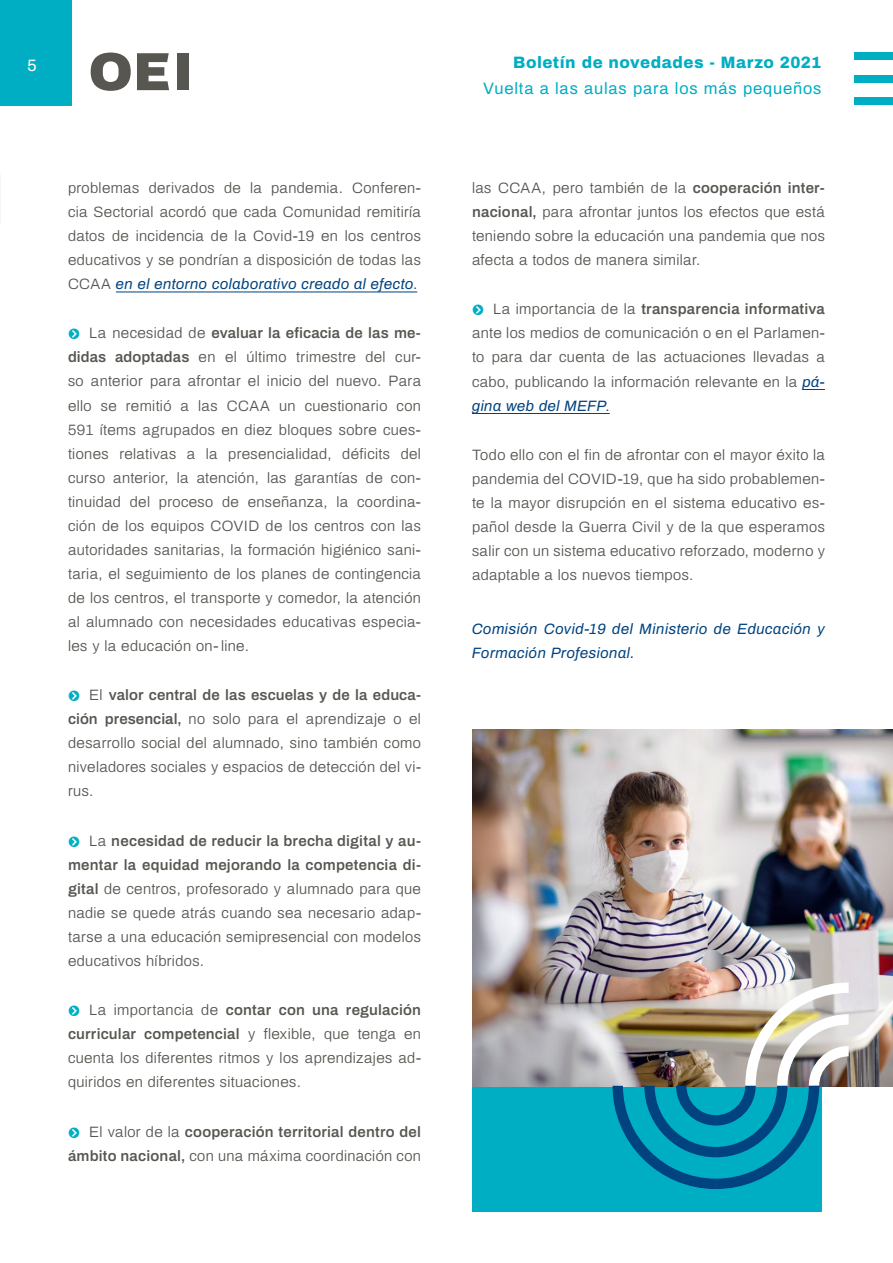
<style>
.page{position:relative;width:893px;height:1263px;background:#fff}
.page>*{position:absolute;margin:0;border:0;box-sizing:border-box;transform-origin:0 0}
.t1{font:16.5px "Archivo";letter-spacing:.05em;color:#00aec3}
.t2{font:800 16.5px "Archivo";letter-spacing:.03em;color:#00aec3}
.t3{font:16.5px "Archivo";color:#fff}
.t4{font:300 15px/24px "Archivo";letter-spacing:.025em;color:#575651;text-align:justify}
.t5{font:600 15px/24px "Archivo";letter-spacing:.015em;color:#575651;text-align:right}
.t6{font:italic 15px/24px "Archivo";letter-spacing:.03em;color:#004380}
.s1{font-weight:400;font-style:italic;color:#004380}
.s2{color:#004380}
.s3{font-weight:600}
.s4{font-weight:300}
</style>
<div class="page">
<div style="left:0;top:0;width:72px;height:105px;background:#00aec3"></div>
<svg style="left:91px;top:53px;width:40px;height:38px"></svg>
<svg style="left:137px;top:53px;width:32px;height:37px"></svg>
<div style="left:177px;top:53px;width:12px;height:37px;background:#575651"></div>
<div style="left:855px;top:53px;width:38px;height:7px;background:#00aec3"></div>
<div style="left:855px;top:75px;width:38px;height:7px;background:#00aec3"></div>
<div style="left:855px;top:98px;width:38px;height:7px;background:#00aec3"></div>
<div style="left:472px;top:1063px;width:349px;height:149px;background:#00aec3"></div>
<hr style="left:116px;top:292px;width:301px;height:1px;background:#004380">
<svg style="left:802px;top:389px;width:23px;height:1px"></svg>
<hr style="left:472px;top:413px;width:138px;height:1px;background:#004380">
<img style="left:472px;top:729px;width:421px;height:357px">
<img style="left:612px;top:982px;width:237px;height:207px">
<hr style="left:0;top:174px;width:1px;height:51px;background:#f7f5f5">
<p class="t3" style="left:27px;top:53px;width:11px">5</p>
<p class="t2" style="left:513px;top:50px;width:310px">Boletín de novedades - Marzo 2021</p>
<p class="t1" style="left:483px;top:76px;width:340px">Vuelta a las aulas para los más pequeños</p>
<p class="t4" style="left:68px;top:175px;width:354px">problemas derivados de la pandemia. Conferen&shy;cia Sectorial acordó que cada Comunidad remitiría datos de incidencia de la Covid-19 en los centros educativos y se pondrían a disposición de todas las CCAA <span class="s1">en el entorno colaborativo creado al efecto</span><span class="s2">.</span></p>
<p class="t4" style="left:68px;top:320px;width:354px;text-indent:21px">La necesidad de <span class="s3">evaluar la eficacia de las me&shy;didas adoptadas</span> en el último trimestre del cur&shy;so anterior para afrontar el inicio del nuevo. Para ello se remitió a las CCAA un cuestionario con 591 ítems agrupados en diez bloques sobre cues&shy;tiones relativas a la presencialidad, déficits del curso anterior, la atención, las garantías de con&shy;tinuidad del proceso de enseñanza, la coordina&shy;ción de los equipos COVID de los centros con las autoridades sanitarias, la formación higiénico sani&shy;taria, el seguimiento de los planes de contingencia de los centros, el transporte y comedor, la atención al alumnado con necesidades educativas especia&shy;les y la educación on‐line.</p>
<p class="t4" style="left:68px;top:682px;width:354px;text-indent:21px">El <span class="s3">valor central de las escuelas y de la educa&shy;ción presencial,</span> no solo para el aprendizaje o el desarrollo social del alumnado, sino también como niveladores sociales y espacios de detección del vi&shy;rus.</p>
<p class="t4" style="left:68px;top:827px;width:354px;text-indent:21px">La <span class="s3">necesidad de reducir la brecha digital y au&shy;mentar la equidad mejorando la competencia di&shy;gital</span> de centros, profesorado y alumnado para que nadie se quede atrás cuando sea necesario adap&shy;tarse a una educación semipresencial con modelos educativos híbridos.</p>
<p class="t4" style="left:68px;top:997px;width:354px;text-indent:21px">La importancia de <span class="s3">contar con una regulación curricular competencial</span> y flexible, que tenga en cuenta los diferentes ritmos y los aprendizajes ad&shy;quiridos en diferentes situaciones.</p>
<p class="t5" style="left:68px;top:1118px;width:354px"><span class="s4">El valor de la</span> cooperación territorial dentro del ámbito nacional, <span class="s4">con una máxima coordinación con</span></p>
<p class="t4" style="left:472px;top:175px;width:354px">las CCAA, pero también de la <span class="s3">cooperación inter&shy;nacional,</span> para afrontar juntos los efectos que está teniendo sobre la educación una pandemia que nos afecta a todos de manera similar.</p>
<p class="t4" style="left:472px;top:296px;width:354px;text-indent:21px">La importancia de la <span class="s3">transparencia informativa </span>ante los medios de comunicación o en el Parlamen&shy;to para dar cuenta de las actuaciones llevadas a cabo, publicando la información relevante en la <span class="s1">pá&shy;gina web del MEFP</span><span class="s2">.</span></p>
<p class="t4" style="left:472px;top:442px;width:354px">Todo ello con el fin de afrontar con el mayor éxito la pandemia del COVID-19, que ha sido probablemen&shy;te la mayor disrupción en el sistema educativo es&shy;pañol desde la Guerra Civil y de la que esperamos salir con un sistema educativo reforzado, moderno y adaptable a los nuevos tiempos.</p>
<p class="t6" style="left:472px;top:616px;width:354px">Comisión Covid-19 del Ministerio de Educación y<br>Formación Profesional.</p>
</div>
